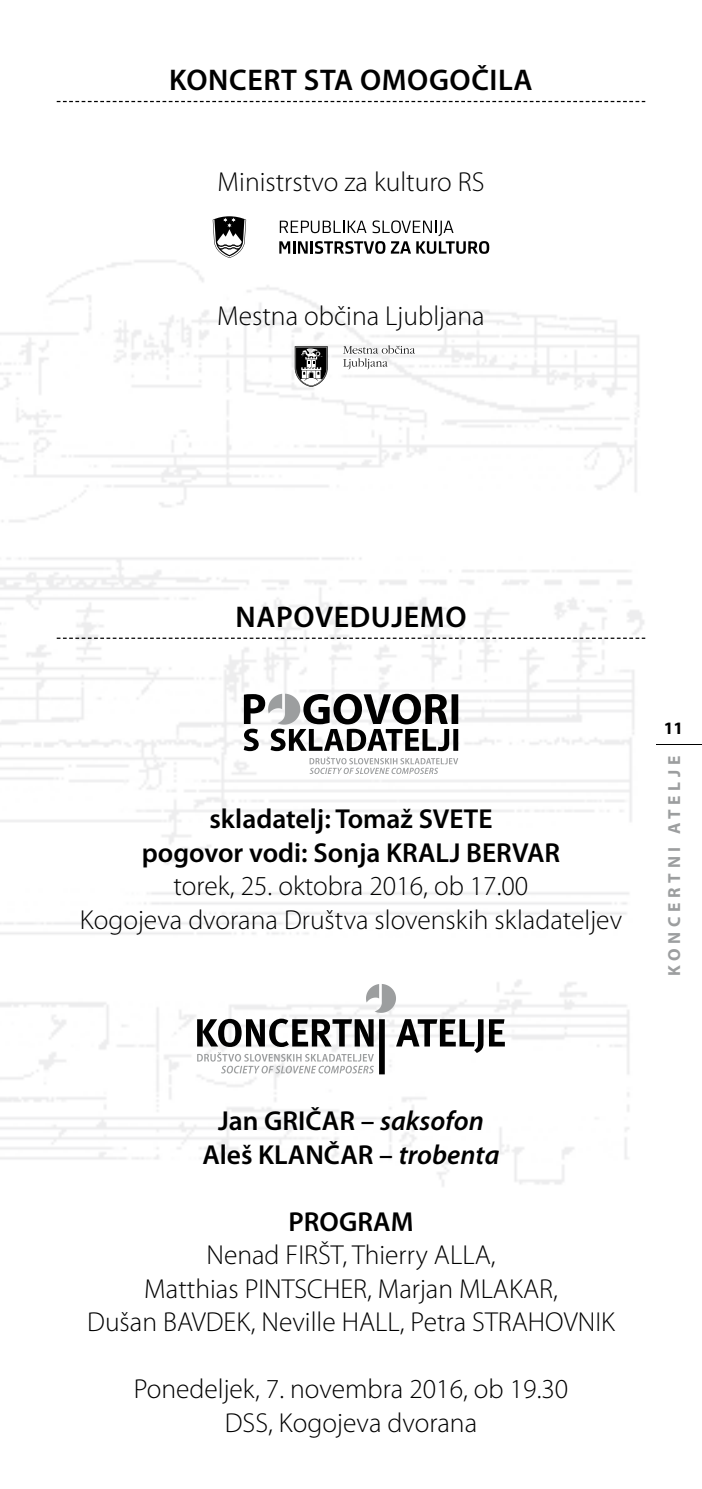
<style>
.page{position:relative;width:702px;height:1489px;background:#fff}
.page>*{position:absolute;margin:0;border:0;box-sizing:border-box;transform-origin:0 0}
.t1{font:600 30px "Myriad Pro";letter-spacing:.02em;color:#000}
.t2{font:300 27.5px/33.5px "Myriad Pro";color:#000;text-align:center}
.t3{font:600 27.5px/33.5px "Myriad Pro";color:#000;text-align:center}
.t4{font:700 17.5px "Myriad Pro";letter-spacing:.27em;color:#9c9e9f}
.t5{font:700 17.5px "Myriad Pro";color:#000}
.s1{font-style:italic}
</style>
<div class="page">
<hr style="left:656px;top:744px;width:46px;height:1px;background:#000">
<svg style="left:57px;top:101px;width:588px;height:1px"></svg>
<svg style="left:57px;top:637px;width:588px;height:2px"></svg>
<svg style="left:343px;top:345px;width:72px;height:24px"></svg>
<svg style="left:295px;top:346px;width:33px;height:41px"></svg>
<svg style="left:213px;top:216px;width:33px;height:42px"></svg>
<svg style="left:279px;top:220px;width:210px;height:34px"></svg>
<svg style="left:366px;top:984px;width:30px;height:28px"></svg>
<svg style="left:197px;top:1018px;width:308px;height:56px"></svg>
<svg style="left:244px;top:693px;width:214px;height:81px"></svg>
<p class="t1" style="left:169px;top:64px;width:365px">KONCERT STA OMOGOČILA</p>
<p class="t2" style="left:217px;top:165px;width:268px">Ministrstvo za kulturo RS</p>
<p class="t2" style="left:217px;top:299px;width:269px">Mestna občina Ljubljana</p>
<p class="t1" style="left:235px;top:600px;width:232px">NAPOVEDUJEMO</p>
<p class="t3" style="left:142px;top:802px;width:420px">skladatelj: Tomaž SVETE<br>pogovor vodi: Sonja KRALJ BERVAR</p>
<p class="t2" style="left:80px;top:869px;width:544px">torek, 25. oktobra 2016, ob 17.00<br>Kogojeva dvorana Društva slovenskih skladateljev</p>
<p class="t5" style="left:664px;top:718px;width:21px">11</p>
<p class="t4" style="left:664px;top:975px;width:222px;rotate:-90deg">KONCERTNI ATELJE</p>
<p class="t3" style="left:202px;top:1104px;width:299px">Jan GRIČAR – <span class="s1">saksofon<br></span>Aleš KLANČAR – <span class="s1">trobenta</span></p>
<p class="t3" style="left:288px;top:1205px;width:126px">PROGRAM</p>
<p class="t2" style="left:87px;top:1238px;width:529px">Nenad FIRŠT, Thierry ALLA,<br>Matthias PINTSCHER, Marjan MLAKAR,<br>Dušan BAVDEK, Neville HALL, Petra STRAHOVNIK</p>
<p class="t2" style="left:134px;top:1372px;width:436px">Ponedeljek, 7. novembra 2016, ob 19.30<br>DSS, Kogojeva dvorana</p>
</div>
